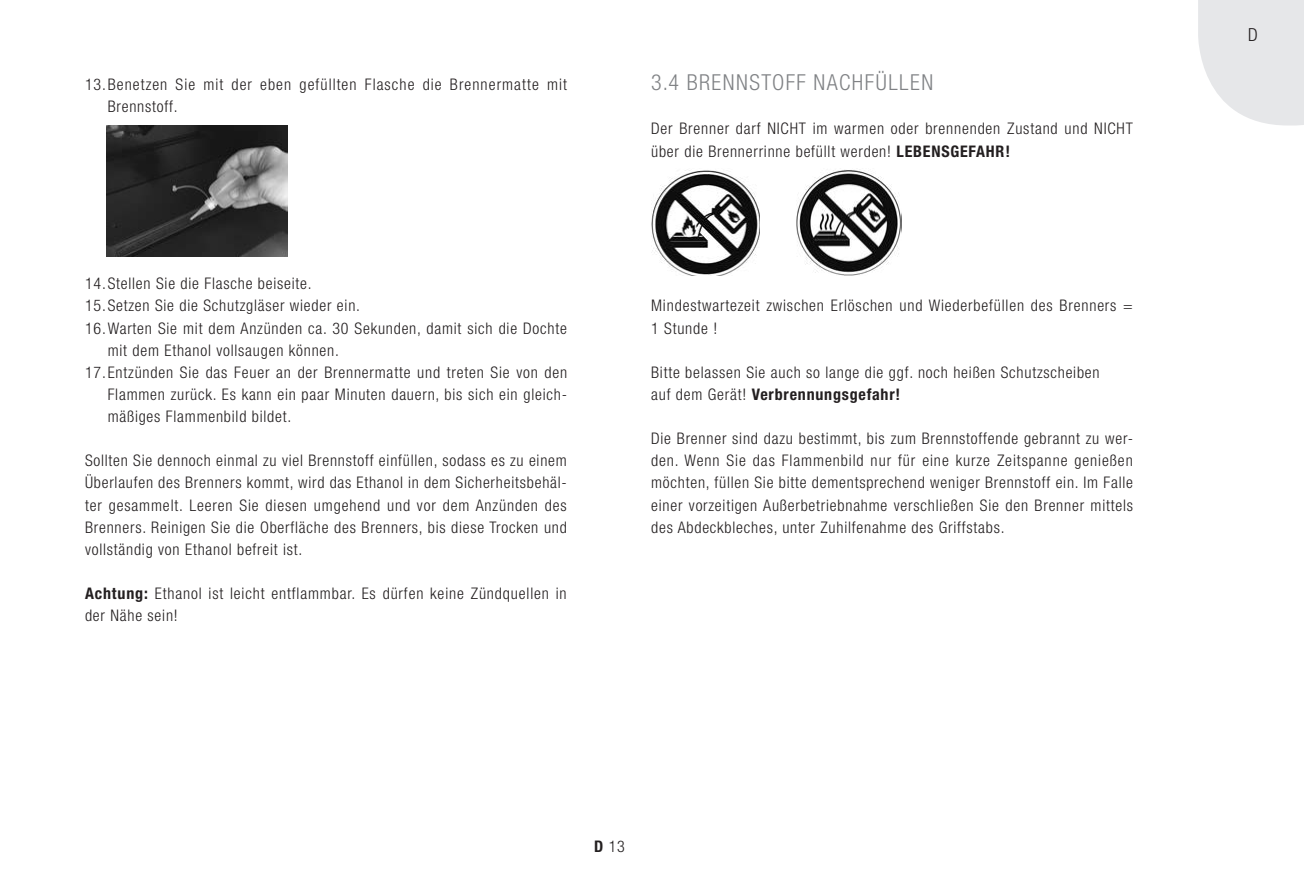
<style>
.page{position:relative;width:1304px;height:885px;background:#fff}
.page>*{position:absolute;margin:0;border:0;box-sizing:border-box;transform-origin:0 0}
.t1{font:300 condensed 22px "Helvetica Neue";letter-spacing:.07em;color:#808285}
.t2{font:300 condensed 18px "Helvetica Neue";color:#231f20}
.t3{font:300 condensed 16px/22.2px "Helvetica Neue";letter-spacing:.05em;color:#231f20}
.s1{font-weight:700}
</style>
<div class="page">
<svg style="left:1198px;top:0;width:106px;height:125px;background:#e9e9eb"></svg>
<img style="left:106px;top:126px;width:182px;height:130px">
<img style="left:652px;top:170px;width:108px;height:106px">
<img style="left:796px;top:169px;width:106px;height:107px">
<p class="t3" style="left:108px;top:73px;width:461px;text-indent:-23px">13.Benetzen Sie mit der eben gefüllten Flasche die Brennermatte mit<br>Brennstoff.</p>
<p class="t3" style="left:85px;top:272px;width:228px">14.Stellen Sie die Flasche beiseite.</p>
<p class="t3" style="left:85px;top:294px;width:277px">15.Setzen Sie die Schutzgläser wieder ein.</p>
<p class="t3" style="left:85px;top:316px;width:483px">16.Warten Sie mit dem Anzünden ca. 30 Sekunden, damit sich die Dochte</p>
<p class="t3" style="left:108px;top:339px;width:233px">mit dem Ethanol vollsaugen können.</p>
<p class="t3" style="left:85px;top:361px;width:484px">17.Entzünden Sie das Feuer an der Brennermatte und treten Sie von den</p>
<p class="t3" style="left:108px;top:383px;width:461px">Flammen zurück. Es kann ein paar Minuten dauern, bis sich ein gleich-</p>
<p class="t3" style="left:108px;top:405px;width:185px">mäßiges Flammenbild bildet.</p>
<p class="t3" style="left:85px;top:449px;width:483px;text-align:justify">Sollten Sie dennoch einmal zu viel Brennstoff einfüllen, sodass es zu einem Überlaufen des Brenners kommt, wird das Ethanol in dem Sicherheitsbehäl&shy;ter gesammelt. Leeren Sie diesen umgehend und vor dem Anzünden des Brenners. Reinigen Sie die Oberfläche des Brenners, bis diese Trocken und vollständig von Ethanol befreit ist.</p>
<p class="t3" style="left:85px;top:582px;width:483px"><span class="s1">Achtung:</span> Ethanol ist leicht entflammbar. Es dürfen keine Zündquellen in der Nähe sein!</p>
<h1 class="t1" style="left:651px;top:70px;width:284px">3.4 BRENNSTOFF NACHFÜLLEN</h1>
<p class="t3" style="left:651px;top:117px;width:483px">Der Brenner darf NICHT im warmen oder brennenden Zustand und NICHT über die Brennerrinne befüllt werden! <span class="s1">LEBENSGEFAHR!</span></p>
<p class="t3" style="left:651px;top:294px;width:483px">Mindestwartezeit zwischen Erlöschen und Wiederbefüllen des Brenners =<br>1 Stunde !</p>
<p class="t3" style="left:651px;top:361px;width:450px">Bitte belassen Sie auch so lange die ggf. noch heißen Schutzscheiben auf dem Gerät! <span class="s1">Verbrennungsgefahr!</span></p>
<p class="t3" style="left:651px;top:427px;width:483px;text-align:justify">Die Brenner sind dazu bestimmt, bis zum Brennstoffende gebrannt zu wer&shy;den. Wenn Sie das Flammenbild nur für eine kurze Zeitspanne genießen möchten, füllen Sie bitte dementsprechend weniger Brennstoff ein. Im Falle einer vorzeitigen Außerbetriebnahme verschließen Sie den Brenner mittels des Abdeckbleches, unter Zuhilfenahme des Griffstabs.</p>
<p class="t3" style="left:594px;top:835px;width:32px"><span class="s1">D</span> 13</p>
<p class="t2" style="left:1248px;top:24px;width:11px">D</p>
</div>
